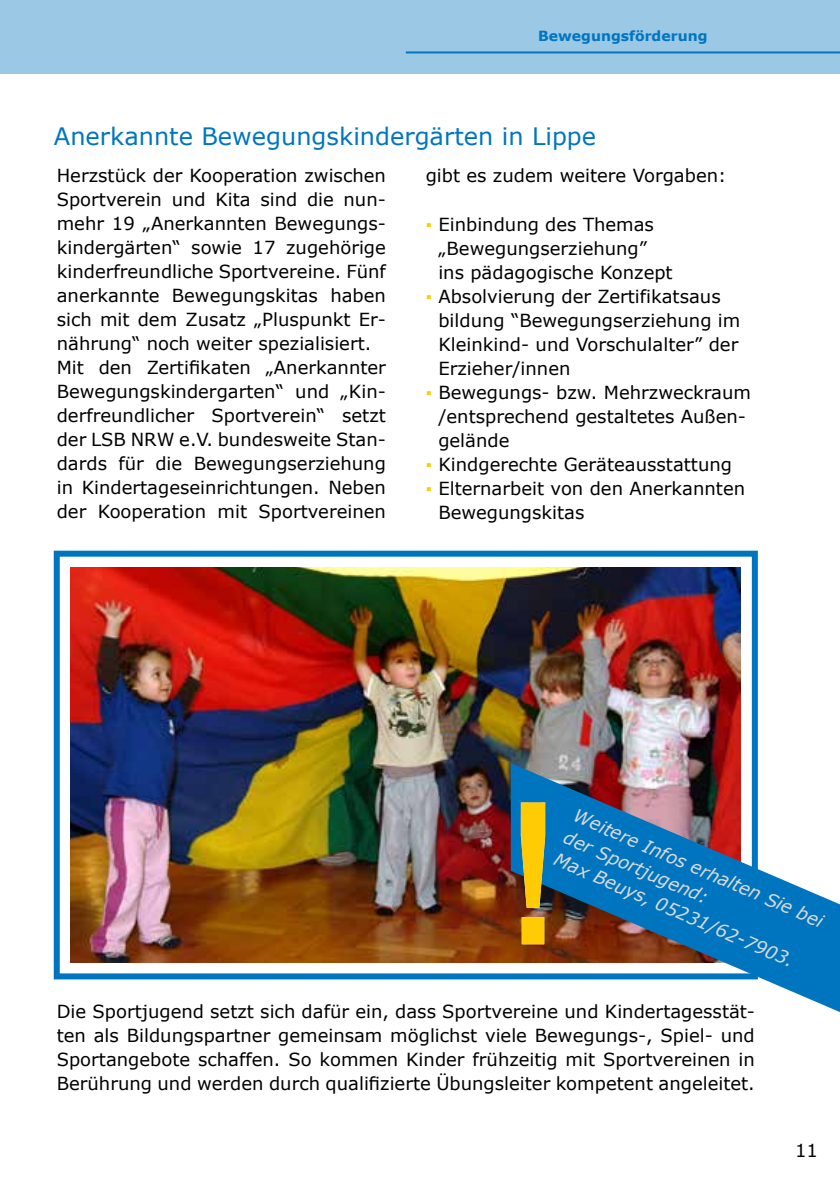
<style>
.page{position:relative;width:840px;height:1191px;background:#fff}
.page>*{position:absolute;margin:0;border:0;box-sizing:border-box;transform-origin:0 0}
.t1{font:24px "Verdana";color:#0075bf}
.t2{font:18px/24px "Verdana";color:#000}
.t3{font:italic 18px/24px "Verdana";color:#dadada}
.t4{font:700 14px "Verdana";color:#0075bf}
.s1{color:#fecb04}
</style>
<div class="page">
<div style="left:54px;top:550px;width:703px;height:429px;border:6px solid #0075bf"></div>
<img style="left:71px;top:568px;width:669px;height:394px">
<svg style="left:510px;top:763px;width:329px;height:249px"></svg>
<div style="left:0;top:0;width:839px;height:74px;background:#9ac8e5"></div>
<hr style="left:405px;top:51px;width:434px;height:2px;background:#0075bf">
<svg style="left:520px;top:802px;width:25px;height:142px;background:#d7af16"></svg>
<p class="t4" style="left:538px;top:27px;width:171px">Bewegungsförderung</p>
<h1 class="t1" style="left:54px;top:121px;width:543px">Anerkannte Bewegungskindergärten in Lippe</h1>
<p class="t2" style="left:57px;top:164px;width:330px">Herzstück der Kooperation zwischen Sportverein und Kita sind die nun&shy;mehr 19 „Anerkannten Bewegungs&shy;kindergärten“ sowie 17 zugehörige kinderfreundliche Sportvereine. Fünf anerkannte Bewegungskitas haben sich mit dem Zusatz „Pluspunkt Er&shy;nährung“ noch weiter spezialisiert.<br>Mit den Zertifikaten „Anerkannter Bewegungskindergarten“ und „Kin&shy;derfreundlicher Sportverein“ setzt der LSB NRW e.V. bundesweite Stan&shy;dards für die Bewegungserziehung in Kindertageseinrichtungen. Neben der Kooperation mit Sportvereinen</p>
<p class="t2" style="left:425px;top:164px;width:302px">gibt es zudem weitere Vorgaben:</p>
<p class="t2" style="left:438px;top:212px;width:236px;text-indent:-13px"><span class="s1">▪</span> Einbindung des Themas „Bewegungserziehung” ins pädagogische Konzept</p>
<p class="t2" style="left:438px;top:284px;width:303px;text-indent:-13px"><span class="s1">▪</span> Absolvierung der Zertifikatsaus bildung “Bewegungserziehung im<br>Kleinkind- und Vorschulalter” der<br>Erzieher/innen</p>
<p class="t2" style="left:438px;top:380px;width:314px;text-indent:-13px"><span class="s1">▪</span> Bewegungs- bzw. Mehrzweckraum /entsprechend gestaltetes Außen&shy;gelände</p>
<p class="t2" style="left:425px;top:452px;width:308px"><span class="s1">▪</span> Kindgerechte Geräteausstattung</p>
<p class="t2" style="left:438px;top:476px;width:308px;text-indent:-13px"><span class="s1">▪</span> Elternarbeit von den Anerkannten<br>Bewegungskitas</p>
<p class="t3" style="left:577px;top:804px;width:272px;rotate:23deg">Weitere Infos erhalten Sie bei der Sportjugend:<br>Max Beuys, 05231/62-7903.</p>
<p class="t2" style="left:57px;top:1000px;width:699px;text-align:justify">Die Sportjugend setzt sich dafür ein, dass Sportvereine und Kindertagesstät&shy;ten als Bildungspartner gemeinsam möglichst viele Bewegungs-, Spiel- und Sportangebote schaffen. So kommen Kinder frühzeitig mit Sportvereinen in Berührung und werden durch qualifizierte Übungsleiter kompetent angeleitet.</p>
<p class="t2" style="left:794px;top:1138px;width:24px">11</p>
</div>
